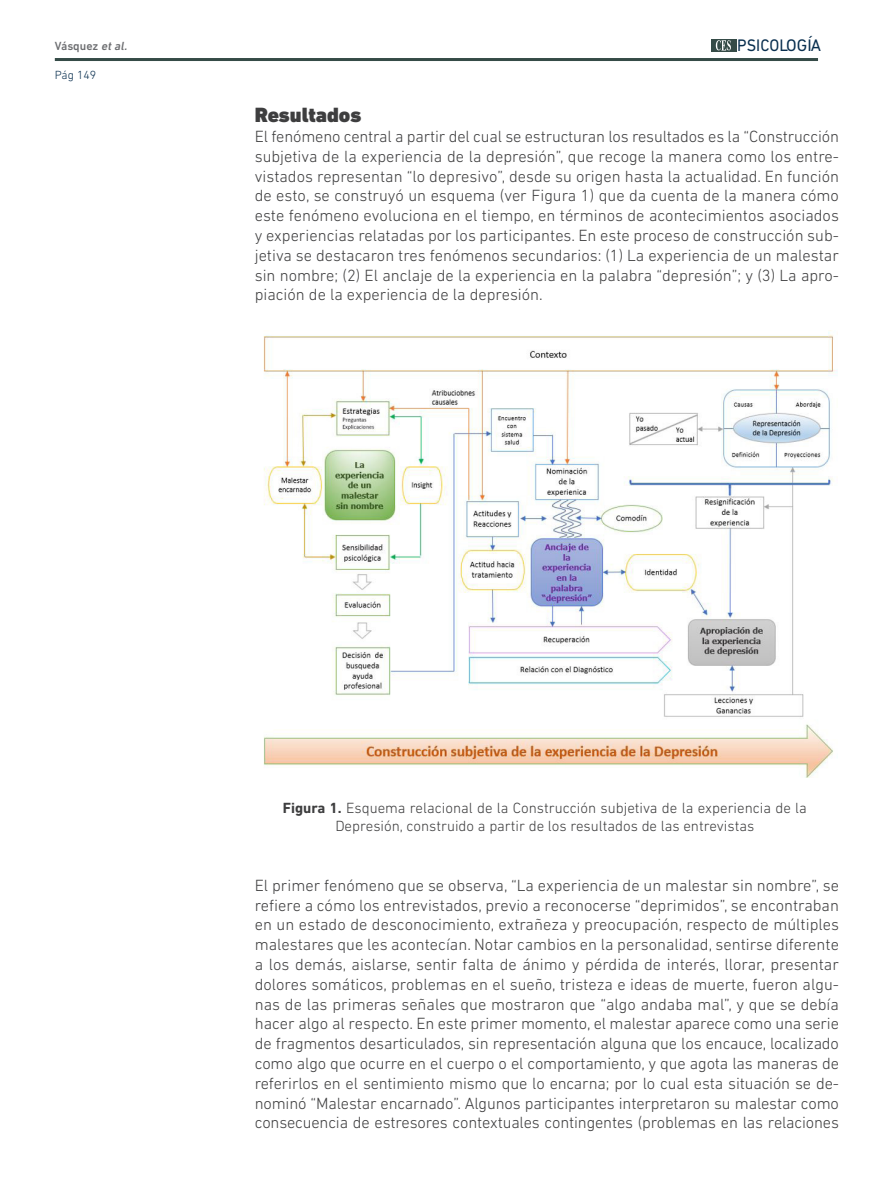
<style>
.page{position:relative;width:893px;height:1191px;background:#fff}
.page>*{position:absolute;margin:0;border:0;box-sizing:border-box;transform-origin:0 0}
.Subtítulo{font:900 21px "DIN Next LT Pro";color:#3e3e3f}
.t1{font:16.95px "DIN Next LT Pro";color:#092f4f;scale:.94 1}
.Body{font:300 16.5px/19.8px "DIN Next LT Pro";letter-spacing:-.01em;color:#3e3e3f;text-align:justify}
.Body-2{font:300 15px/18px "DIN Next LT Pro";color:#3e3e3f;text-align:center}
.t2{font:500 12px "DIN Next LT Pro";color:#6c6d70}
.t3{font:300 12px "DIN Next LT Pro";color:#092f4f}
.s1{font-style:italic}
.s2{font-weight:700}
</style>
<div class="page">
<hr style="left:55px;top:58px;width:763px;height:3px;background:#354b47">
<div style="left:711px;top:39px;width:26px;height:13px;background:#354b47"></div>
<svg style="left:716px;top:40px;width:15px;height:11px"></svg>
<img style="left:263px;top:332px;width:575px;height:446px">
<p class="t2" style="left:55px;top:39px;width:76px">Vásquez <span class="s1">etal.</span></p>
<p class="t3" style="left:55px;top:68px;width:43px">Pág 149</p>
<p class="t1" style="left:737px;top:36px;width:91px">PSICOLOGÍA</p>
<p class="Subtítulo" style="left:255px;top:102px;width:108px">Resultados</p>
<p class="Body" style="left:255px;top:126px;width:586px">El fenómeno central a partir del cual se estructuran los resultados es la “Construcción subjetiva de la experiencia de la depresión”, que recoge la manera como los entre&shy;vistados representan “lo depresivo”, desde su origen hasta la actualidad. En función de esto, se construyó un esquema (ver Figura 1) que da cuenta de la manera cómo este fenómeno evoluciona en el tiempo, en términos de acontecimientos asociados y experiencias relatadas por los participantes. En este proceso de construcción sub&shy;jetiva se destacaron tres fenómenos secundarios: (1) La experiencia de un malestar sin nombre; (2) El anclaje de la experiencia en la palabra “depresión”; y (3) La apro&shy;piación de la experiencia de la depresión.</p>
<p class="Body-2" style="left:283px;top:798px;width:526px"><span class="s2">Figura 1.</span> Esquema relacional de la Construcción subjetiva de la experiencia de la<br>Depresión, construido a partir de los resultados de las entrevistas</p>
<p class="Body" style="left:255px;top:875px;width:586px">El primer fenómeno que se observa, “La experiencia de un malestar sin nombre”, se refiere a cómo los entrevistados, previo a reconocerse “deprimidos”, se encontraban en un estado de desconocimiento, extrañeza y preocupación, respecto de múltiples malestares que les acontecían. Notar cambios en la personalidad, sentirse diferente a los demás, aislarse, sentir falta de ánimo y pérdida de interés, llorar, presentar dolores somáticos, problemas en el sueño, tristeza e ideas de muerte, fueron algu&shy;nas de las primeras señales que mostraron que “algo andaba mal”, y que se debía hacer algo al respecto. En este primer momento, el malestar aparece como una serie de fragmentos desarticulados, sin representación alguna que los encauce, localizado como algo que ocurre en el cuerpo o el comportamiento, y que agota las maneras de referirlos en el sentimiento mismo que lo encarna; por lo cual esta situación se de&shy;nominó “Malestar encarnado”. Algunos participantes interpretaron su malestar como consecuencia de estresores contextuales contingentes (problemas en las relaciones</p>
</div>
